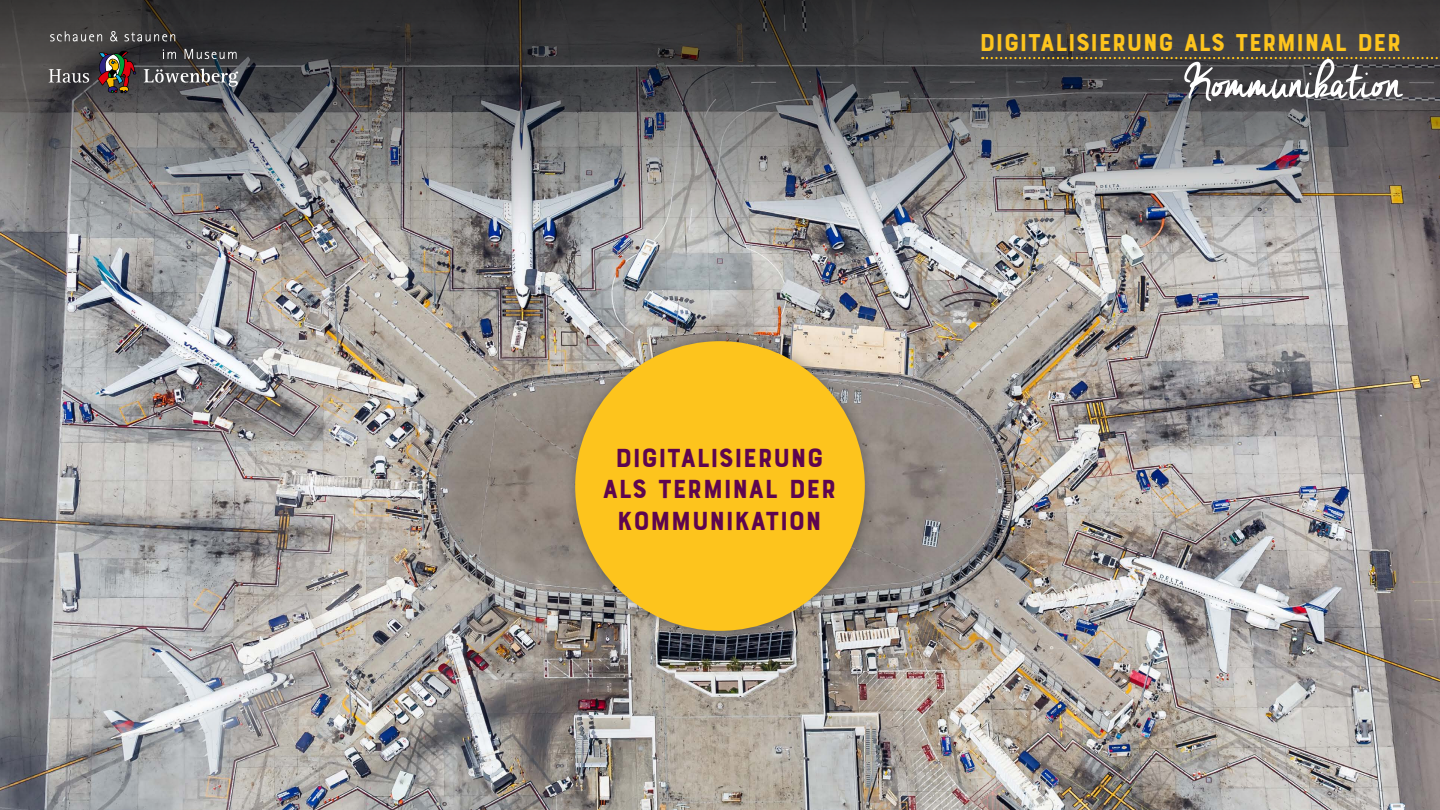
<style>
.page{position:relative;width:1440px;height:810px;background:#fff}
.page>*{position:absolute;margin:0;border:0;box-sizing:border-box;transform-origin:0 0}
.t1{font:57.68px "Cheddar Jack";letter-spacing:-.03em;color:#fff}
.t2{font:27.67px/31.3px "Bourton Base";color:#5d054f;text-align:center}
.t3{font:25.8px "Bourton Base";color:#fdc41d}
</style>
<div class="page">
<img style="left:0;top:235px;width:1440px;height:575px">
<svg style="left:0;top:0;width:1440px;height:235px;background:#676768"></svg>
<div style="left:564px;top:330px;width:314px;height:314px;background:#000;opacity:.35"></div>
<div style="left:575px;top:341px;width:290px;height:290px;background:#fdc41d;border-radius:50%"></div>
<svg style="left:49px;top:69px;width:40px;height:14px"></svg>
<svg style="left:144px;top:69px;width:94px;height:18px;background:#6d6f71"></svg>
<svg style="left:98px;top:51px;width:39px;height:42px;background:#5e443a"></svg>
<svg style="left:110px;top:31px;width:8px;height:10px"></svg>
<svg style="left:185px;top:49px;width:52px;height:10px"></svg>
<svg style="left:163px;top:49px;width:13px;height:10px"></svg>
<svg style="left:50px;top:31px;width:52px;height:10px"></svg>
<svg style="left:125px;top:32px;width:50px;height:9px"></svg>
<svg style="left:982px;top:57px;width:458px;height:2px"></svg>
<p class="t2" style="left:603px;top:443px;width:235px">DIGITALISIERUNG<br>ALS TERMINAL DER<br>KOMMUNIKATION</p>
<p class="t3" style="left:979px;top:26px;width:424px">DIGITALISIERUNG ALS TERMINAL DER</p>
<h1 class="t1" style="left:1184px;top:50px;width:219px">Kommunikation</h1>
</div>
